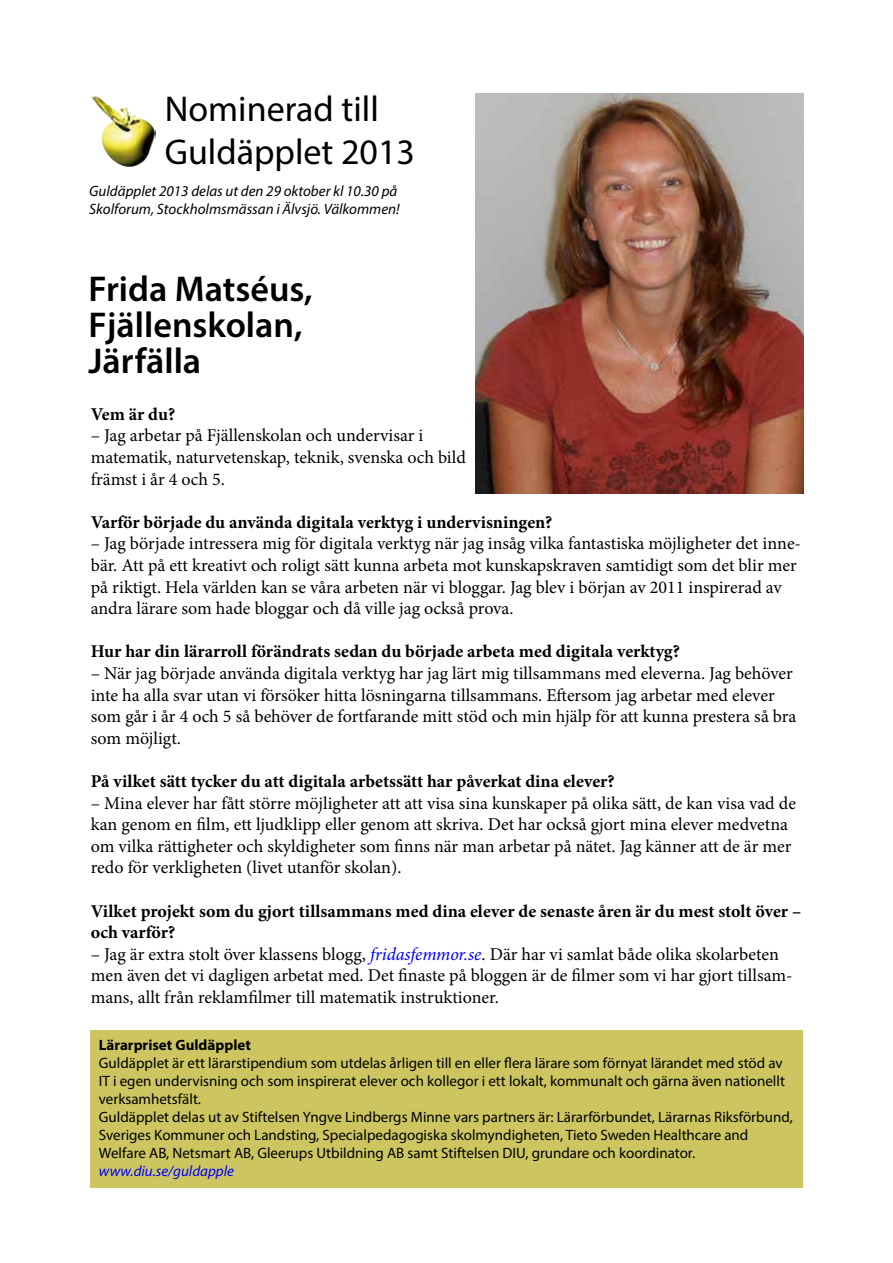
<style>
.page{position:relative;width:893px;height:1263px;background:#fff}
.page>*{position:absolute;margin:0;border:0;box-sizing:border-box;transform-origin:0 0}
.t1{font:600 36px/36px "Myriad Pro";color:#000}
.t2{font:36px/43.2px "Myriad Pro";color:#000}
.t3{font:18px/21.6px "Minion Pro";color:#000}
.t4{font:700 18px/21.6px "Minion Pro";color:#000}
.t5{font:15px/18px "Myriad Pro";color:#000}
.t6{font:italic 15px/18px "Myriad Pro";color:#000}
.t7{font:700 15px "Myriad Pro";color:#000}
.t8{font:italic 15px "Myriad Pro";color:#0000fa}
.s1{font-style:italic;color:#0000fa}
</style>
<div class="page">
<img style="left:91px;top:96px;width:64px;height:71px">
<div style="left:90px;top:1030px;width:713px;height:157px;background:#cdc660"></div>
<img style="left:475px;top:94px;width:329px;height:399px">
<h1 class="t2" style="left:165px;top:86px;width:252px">Nominerad till<br>Guldäpplet 2013</h1>
<p class="t6" style="left:89px;top:182px;width:312px">Guldäpplet 2013 delas ut den 29 oktober kl 10.30 på<br>Skolforum, Stockholmsmässan i Älvsjö. Välkommen!</p>
<h1 class="t1" style="left:89px;top:270px;width:226px">Frida Matséus,<br>Fjällenskolan,<br>Järfälla</h1>
<p class="t4" style="left:91px;top:403px;width:86px">Vem är du?</p>
<p class="t3" style="left:91px;top:425px;width:377px">– Jag arbetar på Fjällenskolan och undervisar i matematik, naturvetenskap, teknik, svenska och bild främst i år 4 och 5.</p>
<p class="t4" style="left:91px;top:511px;width:463px">Varför började du använda digitala verktyg i undervisningen?</p>
<p class="t3" style="left:91px;top:533px;width:712px">– Jag började intressera mig för digitala verktyg när jag insåg vilka fantastiska möjligheter det inne&shy;bär. Att på ett kreativt och roligt sätt kunna arbeta mot kunskapskraven samtidigt som det blir mer på riktigt. Hela världen kan se våra arbeten när vi bloggar. Jag blev i början av 2011 inspirerad av andra lärare som hade bloggar och då ville jag också prova.</p>
<p class="t4" style="left:91px;top:641px;width:591px">Hur har din lärarroll förändrats sedan du började arbeta med digitala verktyg?</p>
<p class="t3" style="left:91px;top:662px;width:707px">– När jag började använda digitala verktyg har jag lärt mig tillsammans med eleverna. Jag behöver inte ha alla svar utan vi försöker hitta lösningarna tillsammans. Eftersom jag arbetar med elever som går i år 4 och 5 så behöver de fortfarande mitt stöd och min hjälp för att kunna prestera så bra som möjligt.</p>
<p class="t4" style="left:91px;top:770px;width:525px">På vilket sätt tycker du att digitala arbetssätt har påverkat dina elever?</p>
<p class="t3" style="left:91px;top:792px;width:707px">– Mina elever har fått större möjligheter att att visa sina kunskaper på olika sätt, de kan visa vad de kan genom en film, ett ljudklipp eller genom att skriva. Det har också gjort mina elever medvetna om vilka rättigheter och skyldigheter som finns när man arbetar på nätet. Jag känner att de är mer redo för verkligheten (livet utanför skolan).</p>
<p class="t4" style="left:91px;top:900px;width:712px">Vilket projekt som du gjort tillsammans med dina elever de senaste åren är du mest stolt över – och varför?</p>
<p class="t3" style="left:91px;top:943px;width:703px">– Jag är extra stolt över klassens blogg, <span class="s1">fridasfemmor.se</span>. Där har vi samlat både olika skolarbeten men även det vi dagligen arbetat med. Det finaste på bloggen är de filmer som vi har gjort tillsam&shy;mans, allt från reklamfilmer till matematik instruktioner.</p>
<p class="t7" style="left:99px;top:1035px;width:154px">Lärarpriset Guldäpplet</p>
<p class="t5" style="left:99px;top:1054px;width:695px">Guldäpplet är ett lärarstipendium som utdelas årligen till en eller flera lärare som förnyat lärandet med stöd av IT i egen undervisning och som inspirerat elever och kollegor i ett lokalt, kommunalt och gärna även nationellt verksamhetsfält.<br>Guldäpplet delas ut av Stiftelsen Yngve Lindbergs Minne vars partners är: Lärarförbundet, Lärarnas Riksförbund, Sveriges Kommuner och Landsting, Specialpedagogiska skolmyndigheten, Tieto Sweden Healthcare and Welfare AB, Netsmart AB, Gleerups Utbildning AB samt Stiftelsen DIU, grundare och koordinator.</p>
<p class="t8" style="left:99px;top:1162px;width:137px">www.diu.se/guldapple</p>
</div>
